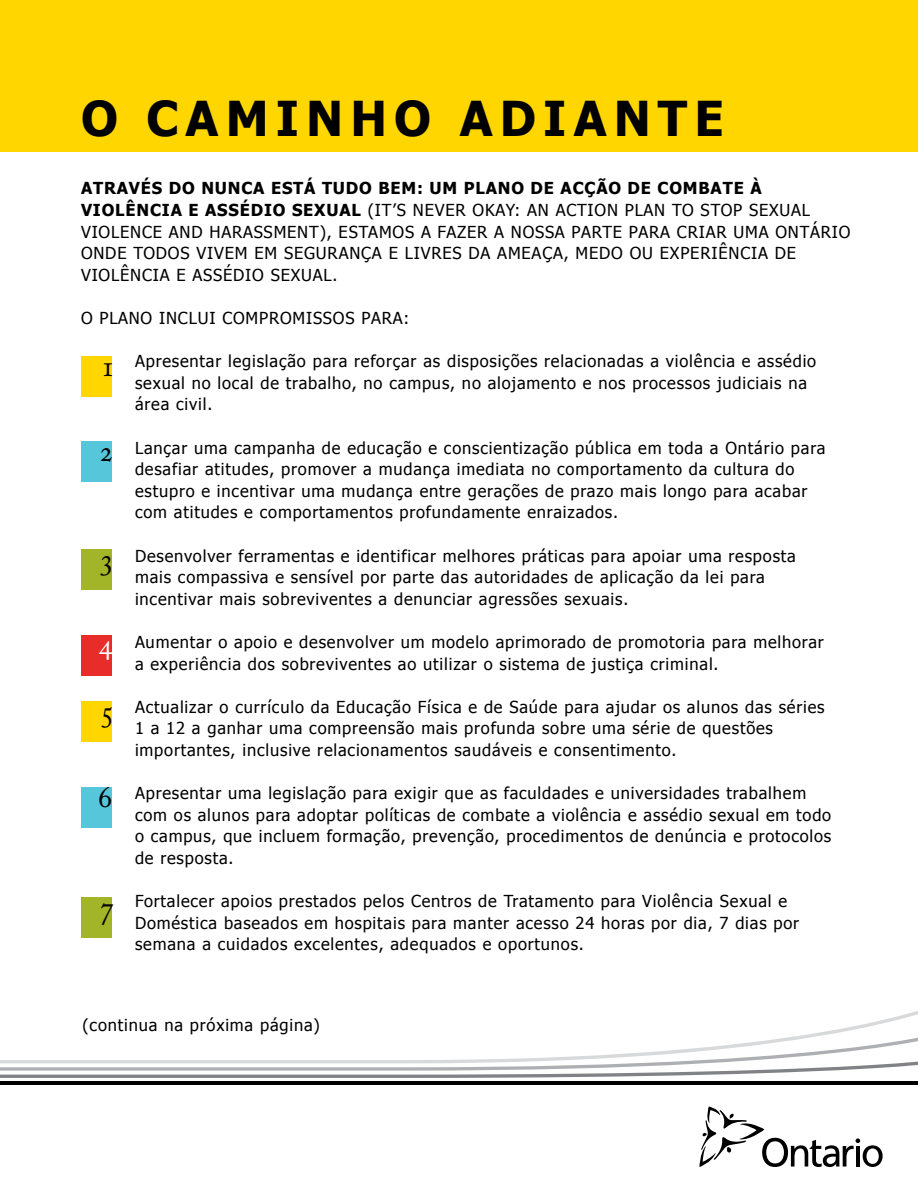
<style>
.page{position:relative;width:918px;height:1188px;background:#fff}
.page>*{position:absolute;margin:0;border:0;box-sizing:border-box;transform-origin:0 0}
.t1{font:700 48px "Tahoma";letter-spacing:.15em;color:#000}
.t2{font:30.3px "Adobe Caslon Pro";color:#000}
.t3{font:30.3px "Adobe Caslon Pro";color:#fff}
.body_copy{font:16.5px/21.6px "Tahoma";letter-spacing:.05em;color:#000}
.s1{font-weight:700}
</style>
<div class="page">
<div style="left:0;top:0;width:918px;height:151px;background:#ffd600"></div>
<svg style="left:699px;top:1107px;width:184px;height:60px"></svg>
<hr style="left:0;top:1082px;width:918px;height:3px;background:#000">
<svg style="left:0;top:1025px;width:918px;height:53px"></svg>
<div style="left:81px;top:356px;width:31px;height:41px;background:#ffd600"></div>
<div style="left:81px;top:441px;width:30px;height:41px;background:#56c7da"></div>
<div style="left:81px;top:549px;width:31px;height:41px;background:#a2b427"></div>
<div style="left:81px;top:635px;width:31px;height:41px;background:#e82c2a"></div>
<div style="left:81px;top:701px;width:31px;height:41px;background:#ffd600"></div>
<div style="left:81px;top:787px;width:31px;height:41px;background:#56c7da"></div>
<div style="left:81px;top:897px;width:31px;height:41px;background:#a2b427"></div>
<p class="t1" style="left:81px;top:85px;width:645px">O CAMINHO ADIANTE</p>
<p class="body_copy" style="left:81px;top:179px;width:771px"><span class="s1">ATRAVÉS DO NUNCA ESTÁ TUDO BEM: UM PLANO DE ACÇÃO DE COMBATE À VIOLÊNCIA E ASSÉDIO SEXUAL</span> (IT’S NEVER OKAY: AN ACTION PLAN TO STOP SEXUAL VIOLENCE AND HARASSMENT), ESTAMOS A FAZER A NOSSA PARTE PARA CRIAR UMA ONTÁRIO ONDE TODOS VIVEM EM SEGURANÇA E LIVRES DA AMEAÇA, MEDO OU EXPERIÊNCIA DE VIOLÊNCIA E ASSÉDIO SEXUAL.</p>
<p class="body_copy" style="left:81px;top:308px;width:330px">O PLANO INCLUI COMPROMISSOS PARA:</p>
<p class="t2" style="left:103px;top:348px;width:11px">1</p>
<p class="t2" style="left:100px;top:433px;width:14px">2</p>
<p class="t2" style="left:101px;top:540px;width:13px">3</p>
<p class="t3" style="left:99px;top:626px;width:16px">4</p>
<p class="t2" style="left:102px;top:692px;width:12px">5</p>
<p class="t2" style="left:98px;top:779px;width:16px">6</p>
<p class="t2" style="left:101px;top:888px;width:14px">7</p>
<p class="body_copy" style="left:135px;top:351px;width:683px">Apresentar legislação para reforçar as disposições relacionadas a violência e assédio sexual no local de trabalho, no campus, no alojamento e nos processos judiciais na área civil.</p>
<p class="body_copy" style="left:135px;top:438px;width:692px">Lançar uma campanha de educação e conscientização pública em toda a Ontário para desafiar atitudes, promover a mudança imediata no comportamento da cultura do estupro e incentivar uma mudança entre gerações de prazo mais longo para acabar com atitudes e comportamentos profundamente enraizados.</p>
<p class="body_copy" style="left:135px;top:546px;width:662px">Desenvolver ferramentas e identificar melhores práticas para apoiar uma resposta mais compassiva e sensível por parte das autoridades de aplicação da lei para incentivar mais sobreviventes a denunciar agressões sexuais.</p>
<p class="body_copy" style="left:135px;top:632px;width:690px">Aumentar o apoio e desenvolver um modelo aprimorado de promotoria para melhorar a experiência dos sobreviventes ao utilizar o sistema de justiça criminal.</p>
<p class="body_copy" style="left:135px;top:697px;width:691px">Actualizar o currículo da Educação Física e de Saúde para ajudar os alunos das séries<br>1 a 12 a ganhar uma compreensão mais profunda sobre uma série de questões importantes, inclusive relacionamentos saudáveis e consentimento.</p>
<p class="body_copy" style="left:135px;top:783px;width:698px">Apresentar uma legislação para exigir que as faculdades e universidades trabalhem com os alunos para adoptar políticas de combate a violência e assédio sexual em todo o campus, que incluem formação, prevenção, procedimentos de denúncia e protocolos de resposta.</p>
<p class="body_copy" style="left:135px;top:891px;width:666px">Fortalecer apoios prestados pelos Centros de Tratamento para Violência Sexual e<br>Doméstica baseados em hospitais para manter acesso 24 horas por dia, 7 dias por semana a cuidados excelentes, adequados e oportunos.</p>
<p class="body_copy" style="left:82px;top:1015px;width:239px">(continua na próxima página)</p>
</div>
